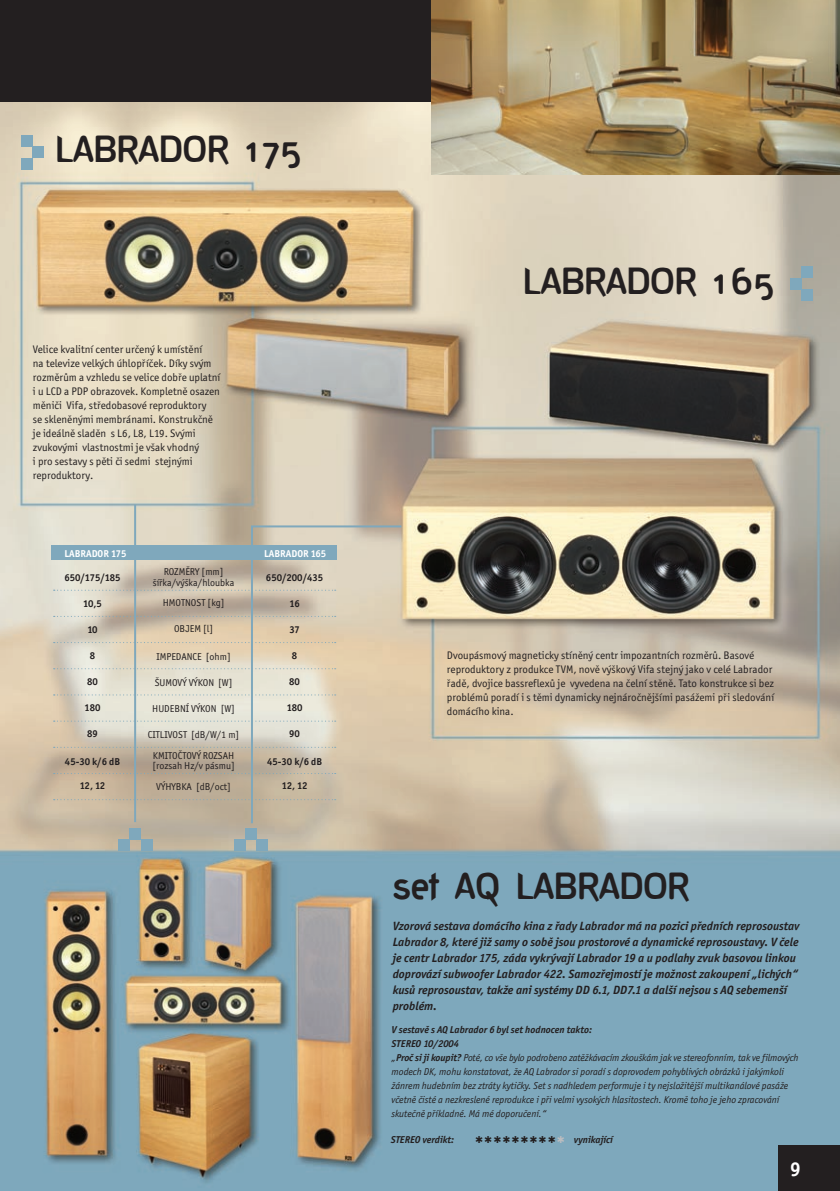
<style>
.page{position:relative;width:840px;height:1191px;background:#fff}
.page>*{position:absolute;margin:0;border:0;box-sizing:border-box;transform-origin:0 0}
.t1{font:700 36px "Deconstruct";color:#231f20}
.popis_řady{font:700 20px "Officina San Itc TEE";color:#fff}
.popis_setu{font:italic 700 12px/16px "Officina San Itc TEE";color:#231f20}
.popis_výrobku{font:11px/14px "Officina San Itc TEE";color:#231f20}
.popis_výrobku-2{font:italic 10px/14px "Officina San Itc TEE";color:#231f20}
.t2{font:10px "Officina San Itc TEE";color:#231f20}
.t3{font:700 10px "Officina San Itc TEE";color:#231f20}
.popis_výrobku-3{font:italic 700 10px "Officina San Itc TEE";color:#231f20}
.popis_výrobku-4{font:700 10px "Officina San Itc TEE";color:#fff}
.s1{font-weight:700}
</style>
<div class="page">
<img style="left:0;top:102px;width:839px;height:1089px">
<div style="left:0;top:0;width:433px;height:102px;background:#231f20"></div>
<div style="left:800px;top:266px;width:12px;height:12px;background:#7fa8bc"></div>
<div style="left:789px;top:278px;width:12px;height:11px;background:#7fa8bc"></div>
<div style="left:801px;top:289px;width:11px;height:11px;background:#7fa8bc"></div>
<hr style="left:134px;top:504px;width:2px;height:318px;background:#7fa8bc">
<div style="left:141px;top:839px;width:11px;height:11px;background:#7fa8bc"></div>
<div style="left:130px;top:828px;width:11px;height:11px;background:#7fa8bc"></div>
<div style="left:118px;top:839px;width:12px;height:11px;background:#7fa8bc"></div>
<hr style="left:251px;top:526px;width:2px;height:297px;background:#7fa8bc">
<svg style="left:54px;top:616px;width:281px;height:1px"></svg>
<svg style="left:54px;top:642px;width:281px;height:1px"></svg>
<svg style="left:54px;top:589px;width:281px;height:2px"></svg>
<svg style="left:54px;top:694px;width:281px;height:1px"></svg>
<svg style="left:54px;top:720px;width:281px;height:1px"></svg>
<svg style="left:54px;top:668px;width:281px;height:1px"></svg>
<svg style="left:54px;top:773px;width:281px;height:1px"></svg>
<svg style="left:54px;top:799px;width:281px;height:1px"></svg>
<svg style="left:54px;top:747px;width:281px;height:1px"></svg>
<div style="left:21px;top:135px;width:12px;height:12px;background:#7fa8bc"></div>
<div style="left:33px;top:147px;width:11px;height:11px;background:#7fa8bc"></div>
<div style="left:21px;top:158px;width:12px;height:11px;background:#7fa8bc"></div>
<div style="left:51px;top:545px;width:285px;height:15px;background:#7fa8bc"></div>
<hr style="left:251px;top:525px;width:150px;height:2px;background:#7fa8bc">
<div style="left:257px;top:839px;width:11px;height:11px;background:#7fa8bc"></div>
<div style="left:245px;top:828px;width:12px;height:11px;background:#7fa8bc"></div>
<div style="left:234px;top:839px;width:11px;height:11px;background:#7fa8bc"></div>
<img style="left:431px;top:0;width:408px;height:175px">
<div style="left:778px;top:1145px;width:61px;height:46px;background:#231f20"></div>
<svg style="left:475px;top:1136px;width:89px;height:7px"></svg>
<p class="t1" style="left:56px;top:130px;width:248px">LABRADOR 175</p>
<p class="popis_výrobku" style="left:33px;top:342px;width:171px">Velice kvalitní center určený k umístění</p>
<p class="popis_výrobku" style="left:33px;top:356px;width:189px">na televize velkých úhlopříček. Díky svým rozměrům a vzhledu se velice dobře uplatní</p>
<p class="popis_výrobku" style="left:33px;top:384px;width:188px">i u LCD a PDP obrazovek. Kompletně osazen měniči Vifa, středobasové reproduktory</p>
<p class="popis_výrobku" style="left:33px;top:412px;width:181px">se skleněnými membránami. Konstrukčně</p>
<p class="popis_výrobku" style="left:33px;top:426px;width:167px">je ideálně sladěn s L6, L8, L19. Svými zvukovými vlastnostmi je však vhodný</p>
<p class="popis_výrobku" style="left:33px;top:454px;width:161px">i pro sestavy s pěti či sedmi stejnými reproduktory.</p>
<p class="popis_výrobku-4" style="left:64px;top:547px;width:63px">LABRADOR 175</p>
<p class="t3" style="left:64px;top:571px;width:58px">650/175/185</p>
<p class="t3" style="left:83px;top:597px;width:20px">10,5</p>
<p class="t3" style="left:87px;top:623px;width:12px">10</p>
<p class="t3" style="left:90px;top:649px;width:7px">8</p>
<p class="t3" style="left:87px;top:675px;width:12px">80</p>
<p class="t3" style="left:85px;top:701px;width:17px">180</p>
<p class="t3" style="left:87px;top:727px;width:12px">89</p>
<p class="t3" style="left:65px;top:755px;width:57px">45-30 k/6 dB</p>
<p class="t3" style="left:80px;top:779px;width:27px">12, 12</p>
<p class="t2" style="left:164px;top:566px;width:61px">ROZMĚRY [mm]</p>
<p class="t2" style="left:153px;top:577px;width:83px">šířka/výška/hloubka</p>
<p class="t2" style="left:163px;top:597px;width:63px">HMOTNOST [kg]</p>
<p class="t2" style="left:174px;top:623px;width:41px">OBJEM [l]</p>
<p class="t2" style="left:156px;top:651px;width:76px">IMPEDANCE [ohm]</p>
<p class="t2" style="left:155px;top:677px;width:79px">ŠUMOVÝ VÝKON [W]</p>
<p class="t2" style="left:152px;top:703px;width:84px">HUDEBNÍ VÝKON [W]</p>
<p class="t2" style="left:148px;top:729px;width:93px">CITLIVOST [dB/W/1 m]</p>
<p class="t2" style="left:153px;top:750px;width:83px">KMITOČTOVÝ ROZSAH</p>
<p class="t2" style="left:152px;top:760px;width:84px">[rozsah Hz/v pásmu]</p>
<p class="t2" style="left:156px;top:781px;width:76px">VÝHYBKA [dB/oct]</p>
<p class="popis_výrobku-4" style="left:264px;top:547px;width:64px">LABRADOR 165</p>
<p class="t3" style="left:266px;top:571px;width:59px">650/200/435</p>
<p class="t3" style="left:289px;top:597px;width:12px">16</p>
<p class="t3" style="left:289px;top:623px;width:12px">37</p>
<p class="t3" style="left:292px;top:649px;width:7px">8</p>
<p class="t3" style="left:289px;top:675px;width:12px">80</p>
<p class="t3" style="left:286px;top:701px;width:17px">180</p>
<p class="t3" style="left:289px;top:727px;width:12px">90</p>
<p class="t3" style="left:267px;top:755px;width:57px">45-30 k/6 dB</p>
<p class="t3" style="left:281px;top:779px;width:27px">12, 12</p>
<p class="t1" style="left:523px;top:261px;width:253px">LABRADOR 165</p>
<p class="popis_výrobku" style="left:446px;top:648px;width:309px">Dvoupásmový magneticky stíněný centr impozantních rozměrů. Basové</p>
<p class="popis_výrobku" style="left:446px;top:662px;width:327px">reproduktory z produkce TVM, nově výškový Vifa stejný jako v celé Labrador</p>
<p class="popis_výrobku" style="left:446px;top:676px;width:328px;text-align:justify">řadě, dvojice bassreflexů je vyvedena na čelní stěně. Tato konstrukce si bez problémů poradí i s těmi dynamicky nejnáročnějšími pasážemi při sledování domácího kina.</p>
<p class="t1" style="left:393px;top:866px;width:297px">set AQ LABRADOR</p>
<p class="popis_setu" style="left:392px;top:918px;width:408px">Vzorová sestava domácího kina z řady Labrador má na pozici předních reprosoustav Labrador 8, které již samy o sobě jsou prostorové a dynamické reprosoustavy. V čele je centr Labrador 175, záda vykrývají Labrador 19 a u podlahy zvuk basovou linkou doprovází subwoofer Labrador 422. Samozřejmostí je možnost zakoupení „lichých“ kusů reprosoustav, takže ani systémy DD 6.1, DD7.1 a další nejsou s AQ sebemenší problém.</p>
<p class="popis_výrobku-3" style="left:391px;top:1023px;width:202px">V sestavě s AQ Labrador 6 byl set hodnocen takto:</p>
<p class="popis_výrobku-3" style="left:391px;top:1037px;width:69px">STEREO 10/2004</p>
<p class="popis_výrobku-2" style="left:391px;top:1050px;width:408px">„<span class="s1">Proč si ji koupit?</span> Poté, co vše bylo podrobeno zatěžkávacím zkouškám jak ve stereofonním, tak ve filmových modech DK, mohu konstatovat, že AQ Labrador si poradí s doprovodem pohyblivých obrázků i jakýmkoli žánrem hudebním bez ztráty kytičky. Set s nadhledem performuje i ty nejsložitější multikanálové pasáže včetně čisté a nezkreslené reprodukce i při velmi vysokých hlasitostech. Kromě toho je jeho zpracování skutečně příkladné. Má mé doporučení.“</p>
<p class="popis_výrobku-3" style="left:390px;top:1133px;width:65px">STEREO verdikt:</p>
<p class="popis_výrobku-3" style="left:573px;top:1133px;width:41px">vynikající</p>
<p class="popis_řady" style="left:789px;top:1157px;width:12px">9</p>
</div>
